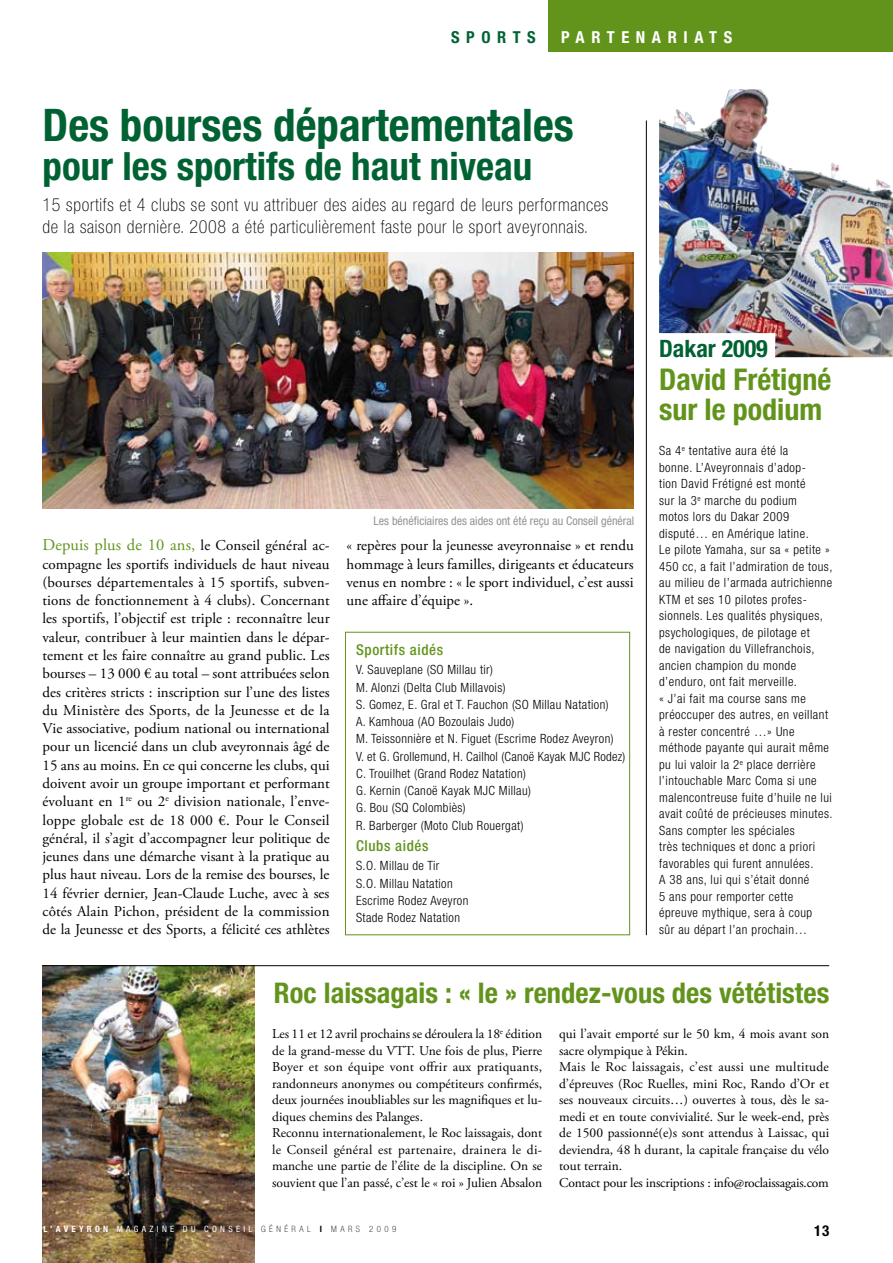
<style>
.page{position:relative;width:893px;height:1263px;background:#fff}
.page>*{position:absolute;margin:0;border:0;box-sizing:border-box;transform-origin:0 0}
.t1{font:700 condensed 45px "Helvetica Neue";color:#006233}
.t2{font:700 condensed 39px "Helvetica Neue";color:#006233}
.t3{font:700 condensed 30px/30px "Helvetica Neue";color:#62941c}
.t4{font:700 condensed 28.5px "Helvetica Neue";color:#62941c}
.t5{font:700 condensed 24px "Helvetica Neue";color:#006233}
.t6{font:100 condensed 18px/22.5px "Helvetica Neue";letter-spacing:.04em;color:#000}
.t7{font:700 condensed 16.5px "Helvetica Neue";letter-spacing:.4em;color:#fff}
.t8{font:700 condensed 16.5px "Helvetica Neue";letter-spacing:.4em;color:#006233}
.t9{font:15px/18.3px "Adobe Garamond Pro";color:#000;text-align:justify}
.t10{font:500 condensed 15px "Helvetica Neue";letter-spacing:.04em;color:#62941c}
.t11{font:700 condensed 15px "Helvetica Neue";color:#000}
.t12{font:13.5px/16.5px "Adobe Garamond Pro";color:#000}
.t13{font:300 condensed 12.75px/16.5px "Helvetica Neue";letter-spacing:.04em;color:#000}
.t14{font:condensed 12px "Helvetica Neue";color:#929395}
.t15{font:condensed 8.7px "Helvetica Neue";letter-spacing:.38em;color:#fff}
.s1{font-size:16.5px;color:#62941c}
.s2{font-weight:700}
.s3{font-weight:100;color:#000}
.s4{font-weight:700;color:#000}
</style>
<div class="page">
<img style="left:43px;top:966px;width:212px;height:297px">
<div style="left:549px;top:0;width:344px;height:51px;background:#62941c"></div>
<hr style="left:646px;top:120px;width:1px;height:815px;background:#000">
<hr style="left:43px;top:965px;width:786px;height:1px;background:#000">
<img style="left:43px;top:253px;width:591px;height:255px">
<img style="left:659px;top:89px;width:234px;height:268px">
<div style="left:345px;top:632px;width:285px;height:303px;border:1px solid #62941c"></div>
<p class="t8" style="left:451px;top:27px;width:86px">SPORTS</p>
<p class="t7" style="left:561px;top:27px;width:173px">PARTENARIATS</p>
<h1 class="t1" style="left:43px;top:98px;width:533px">Des bourses départementales</h1>
<h2 class="t2" style="left:43px;top:143px;width:491px">pour les sportifs de haut niveau</h2>
<h3 class="t6" style="left:43px;top:193px;width:567px">15 sportifs et 4 clubs se sont vu attribuer des aides au regard de leurs performances de la saison dernière. 2008 a été particulièrement faste pour le sport aveyronnais.</h3>
<p class="t14" style="left:374px;top:513px;width:262px">Les bénéficiaires des aides ont été reçu au Conseil général</p>
<p class="t9" style="left:43px;top:537px;width:289px"><span class="s1">Depuis plus de 10 ans,</span> le Conseil général ac&shy;compagne les sportifs individuels de haut niveau (bourses départementales à 15 sportifs, subven&shy;tions de fonctionnement à 4 clubs). Concernant les sportifs, l’objectif est triple : reconnaître leur valeur, contribuer à leur maintien dans le dépar&shy;tement et les faire connaître au grand public. Les bourses – 13 000 € au total – sont attribuées selon des critères stricts : inscription sur l’une des listes du Ministère des Sports, de la Jeunesse et de la Vie associative, podium national ou international pour un licencié dans un club aveyronnais âgé de 15 ans au moins. En ce qui concerne les clubs, qui doivent avoir un groupe important et performant évoluant en 1<sup>re</sup> ou 2<sup>e</sup> division nationale, l’enve&shy;loppe globale est de 18 000 €. Pour le Conseil général, il s’agit d’accompagner leur politique de jeunes dans une démarche visant à la pratique au plus haut niveau. Lors de la remise des bourses, le 14 février dernier, Jean-Claude Luche, avec à ses côtés Alain Pichon, président de la commission de la Jeunesse et des Sports, a félicité ces athlètes</p>
<p class="t9" style="left:347px;top:537px;width:289px">« repères pour la jeunesse aveyronnaise » et rendu hommage à leurs familles, dirigeants et éducateurs venus en nombre : « le sport individuel, c’est aussi une affaire d’équipe ».</p>
<p class="t10" style="left:356px;top:641px;width:88px">Sportifs aidés</p>
<p class="t13" style="left:356px;top:661px;width:271px;line-height:17.2px">V. Sauveplane (SO Millau tir)<br>M. Alonzi (Delta Club Millavois)<br>S. Gomez, E. Gral et T. Fauchon (SO Millau Natation)<br>A. Kamhoua (AO Bozoulais Judo)<br>M. Teissonnière et N. Figuet (Escrime Rodez Aveyron)<br>V. et G. Grollemund, H. Cailhol (Canoë Kayak MJC Rodez)<br>C. Trouilhet (Grand Rodez Natation)<br>G. Kernin (Canoë Kayak MJC Millau)<br>G. Bou (SQ Colombiès)<br>R. Barberger (Moto Club Rouergat)</p>
<p class="t10" style="left:356px;top:837px;width:74px">Clubs aidés</p>
<p class="t13" style="left:356px;top:857px;width:114px;line-height:17.2px">S.O. Millau de Tir<br>S.O. Millau Natation<br>Escrime Rodez Aveyron<br>Stade Rodez Natation</p>
<h3 class="t5" style="left:659px;top:334px;width:110px">Dakar 2009</h3>
<h3 class="t3" style="left:659px;top:364px;width:174px">David Frétigné sur le podium</h3>
<p class="t13" style="left:659px;top:442px;width:175px">Sa 4<sup>e</sup> tentative aura été la<br>bonne. L’Aveyronnais d’adop-<br>tion David Frétigné est monté<br>sur la 3<sup>e</sup> marche du podium<br>motos lors du Dakar 2009 disputé… en Amérique latine.<br>Le pilote Yamaha, sur sa « petite »<br>450 cc, a fait l’admiration de tous, au milieu de l’armada autrichienne<br>KTM et ses 10 pilotes profes&shy;sionnels. Les qualités physiques, psychologiques, de pilotage et<br>de navigation du Villefranchois, ancien champion du monde d’enduro, ont fait merveille.<br>« J’ai fait ma course sans me préoccuper des autres, en veillant à rester concentré …» Une méthode payante qui aurait même pu lui valoir la 2<sup>e</sup> place derrière l’intouchable Marc Coma si une malencontreuse fuite d’huile ne lui avait coûté de précieuses minutes.<br>Sans compter les spéciales<br>très techniques et donc a priori favorables qui furent annulées.<br>A 38 ans, lui qui s’était donné<br>5 ans pour remporter cette épreuve mythique, sera à coup<br>sûr au départ l’an prochain…</p>
<h3 class="t4" style="left:274px;top:976px;width:557px">Roc laissagais : « le » rendez-vous des vététistes</h3>
<p class="t12" style="left:272px;top:1026px;width:272px">Les 11 et 12 avril prochains se déroulera la 18<sup>e</sup> édition de la grand-messe du VTT. Une fois de plus, Pierre Boyer et son équipe vont offrir aux pratiquants, randonneurs anonymes ou compétiteurs confirmés, deux journées inoubliables sur les magnifiques et lu&shy;diques chemins des Palanges.<br>Reconnu internationalement, le Roc laissagais, dont le Conseil général est partenaire, drainera le di&shy;manche une partie de l’élite de la discipline. On se souvient que l’an passé, c’est le « roi » Julien Absalon</p>
<p class="t12" style="left:559px;top:1026px;width:272px">qui l’avait emporté sur le 50 km, 4 mois avant son sacre olympique à Pékin.<br>Mais le Roc laissagais, c’est aussi une multitude d’épreuves (Roc Ruelles, mini Roc, Rando d’Or et ses nouveaux circuits…) ouvertes à tous, dès le sa&shy;medi et en toute convivialité. Sur le week-end, près de 1500 passionné(e)s sont attendus à Laissac, qui deviendra, 48 h durant, la capitale française du vélo tout terrain.<br>Contact pour les inscriptions : info@roclaissagais.com</p>
<p class="t15" style="left:44px;top:1223px;width:354px"><span class="s2">L’AVEYRON</span> MAGAZINE DU CONSEIL <span class="s3">GÉNÉRAL</span> <span class="s4">I</span> <span class="s3">MARS 2009</span></p>
<p class="t11" style="left:814px;top:1222px;width:16px">13</p>
</div>
